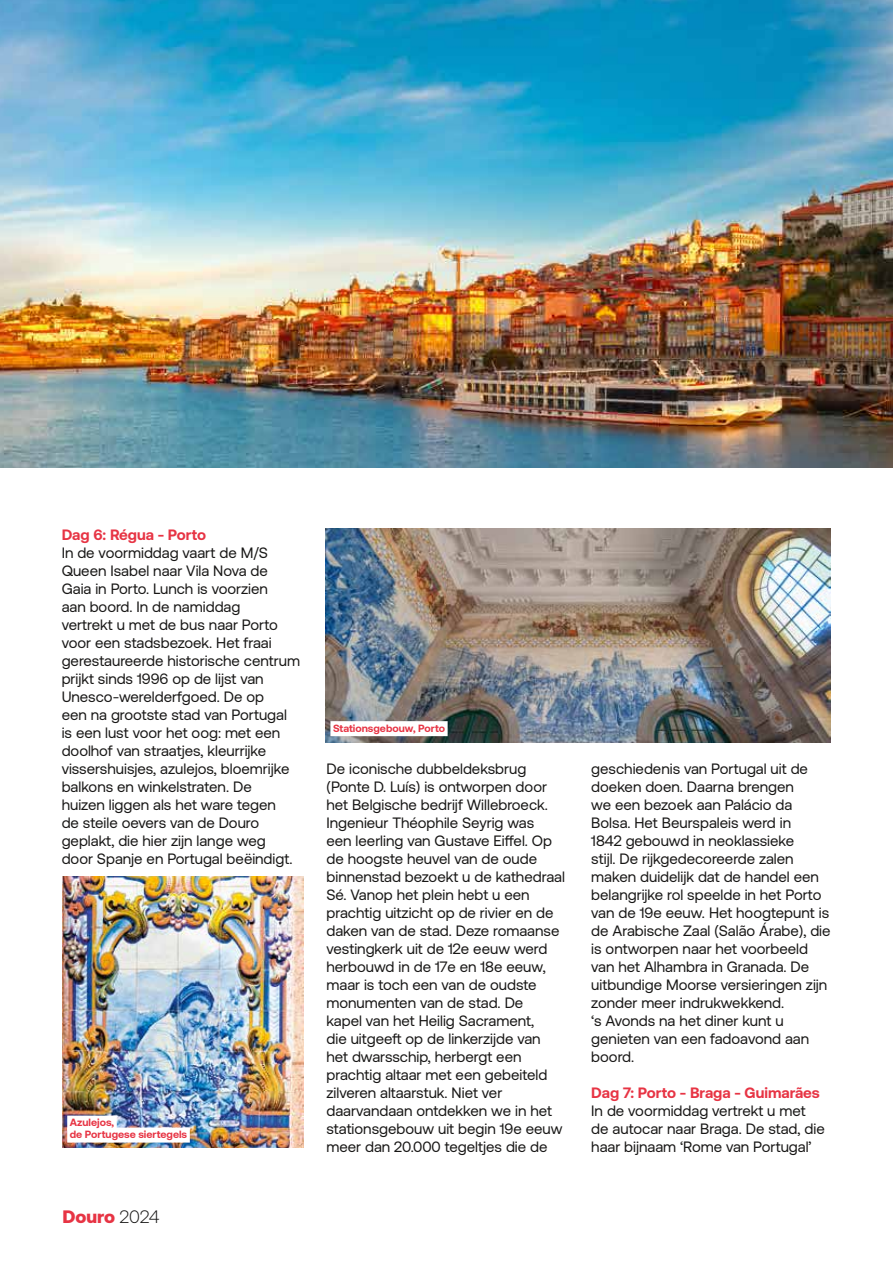
<style>
.page{position:relative;width:893px;height:1263px;background:#fff}
.page>*{position:absolute;margin:0;border:0;box-sizing:border-box;transform-origin:0 0}
.t1{font:900 18px "Aeonik";color:#e73444}
.t2{font:15px/18px "Aeonik";color:#181716}
.t3{font:700 15px "Aeonik";color:#e73444}
.t4{font:700 10.5px/12px "Aeonik";color:#e73444}
.s1{font-weight:300;color:#181716}
</style>
<div class="page">
<img style="left:62px;top:876px;width:241px;height:271px">
<img style="left:326px;top:528px;width:505px;height:214px">
<div style="left:67px;top:1115px;width:50px;height:15px;background:#fff"></div>
<div style="left:67px;top:1127px;width:123px;height:15px;background:#fff"></div>
<div style="left:330px;top:721px;width:118px;height:15px;background:#fff"></div>
<img style="left:0;top:0;width:893px;height:468px">
<p class="t3" style="left:62px;top:526px;width:146px">Dag 6: Régua - Porto</p>
<p class="t2" style="left:62px;top:544px;width:240px">In de voormiddag vaart de M/S<br>Queen Isabel naar Vila Nova de<br>Gaia in Porto. Lunch is voorzien<br>aan boord. In de namiddag<br>vertrekt u met de bus naar Porto voor een stadsbezoek. Het fraai gerestaureerde historische centrum prijkt sinds 1996 op de lijst van<br>Unesco-werelderfgoed. De op<br>een na grootste stad van Portugal is een lust voor het oog: met een doolhof van straatjes, kleurrijke vissershuisjes, azulejos, bloemrijke balkons en winkelstraten. De<br>huizen liggen als het ware tegen<br>de steile oevers van de Douro geplakt, die hier zijn lange weg door Spanje en Portugal beëindigt.</p>
<p class="t4" style="left:70px;top:1116px;width:119px">Azulejos,<br>de Portugese siertegels</p>
<p class="t1" style="left:62px;top:1206px;width:98px">Douro <span class="s1">2024</span></p>
<p class="t4" style="left:333px;top:722px;width:113px">Stationsgebouw, Porto</p>
<p class="t2" style="left:326px;top:760px;width:240px">De iconische dubbeldeksbrug (Ponte D. Luís) is ontworpen door het Belgische bedrijf Willebroeck.<br>Ingenieur Théophile Seyrig was<br>een leerling van Gustave Eiffel. Op de hoogste heuvel van de oude binnenstad bezoekt u de kathedraal<br>Sé. Vanop het plein hebt u een prachtig uitzicht op de rivier en de daken van de stad. Deze romaanse vestingkerk uit de 12e eeuw werd herbouwd in de 17e en 18e eeuw, maar is toch een van de oudste monumenten van de stad. De<br>kapel van het Heilig Sacrament,<br>die uitgeeft op de linkerzijde van het dwarsschip, herbergt een prachtig altaar met een gebeiteld zilveren altaarstuk. Niet ver daarvandaan ontdekken we in het stationsgebouw uit begin 19e eeuw meer dan 20.000 tegeltjes die de</p>
<p class="t2" style="left:591px;top:760px;width:241px">geschiedenis van Portugal uit de doeken doen. Daarna brengen<br>we een bezoek aan Palácio da<br>Bolsa. Het Beurspaleis werd in<br>1842 gebouwd in neoklassieke<br>stijl. De rijkgedecoreerde zalen maken duidelijk dat de handel een belangrijke rol speelde in het Porto van de 19e eeuw. Het hoogtepunt is de Arabische Zaal (Salão Árabe), die is ontworpen naar het voorbeeld van het Alhambra in Granada. De uitbundige Moorse versieringen zijn zonder meer indrukwekkend.<br>‘s Avonds na het diner kunt u genieten van een fadoavond aan boord.</p>
<p class="t3" style="left:591px;top:1084px;width:230px">Dag 7: Porto - Braga - Guimarães</p>
<p class="t2" style="left:591px;top:1102px;width:235px">In de voormiddag vertrekt u met de autocar naar Braga. De stad, die haar bijnaam ‘Rome van Portugal’</p>
</div>
